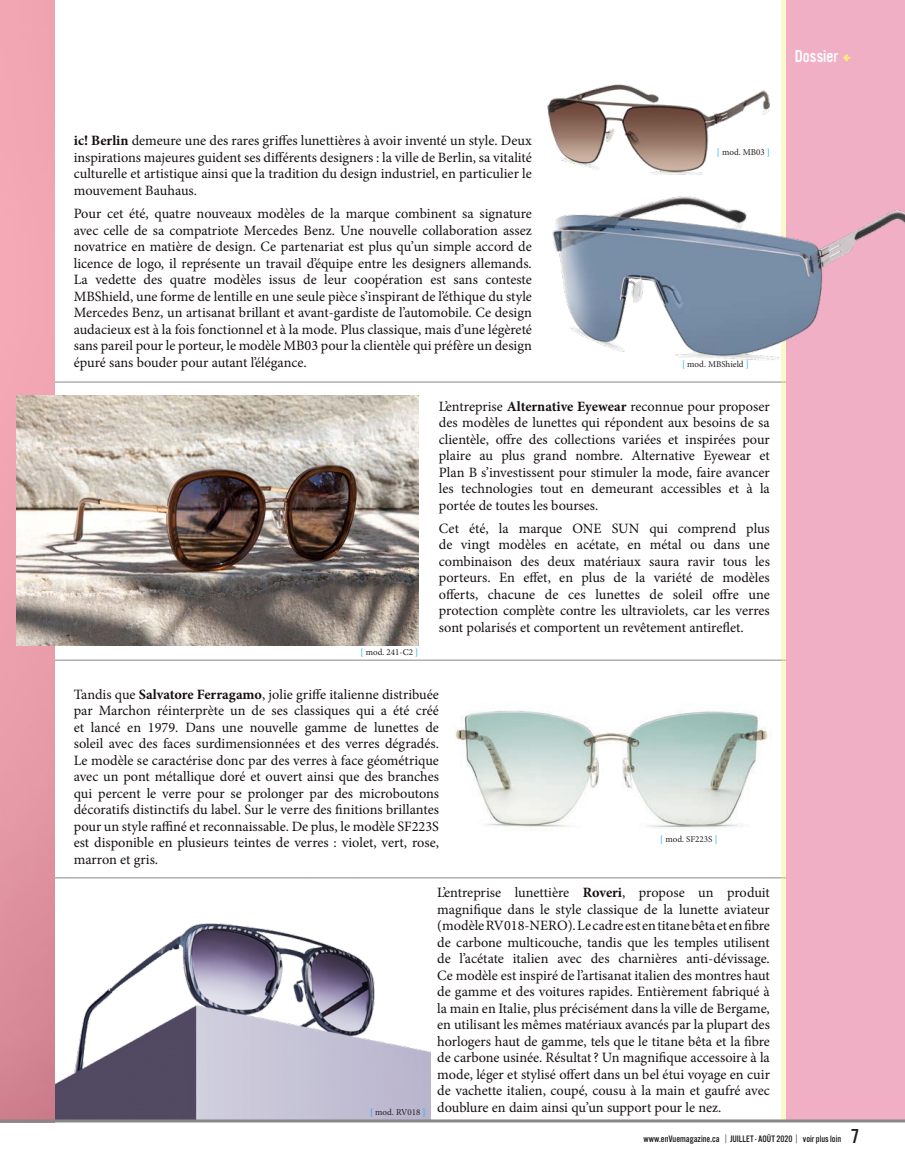
<style>
.page{position:relative;width:905px;height:1175px;background:#fff}
.page>*{position:absolute;margin:0;border:0;box-sizing:border-box;transform-origin:0 0}
.t1{font:18px "Alternate Got No 3 D";color:#fff}
.t2{font:14.25px/16.5px "Minion Pro";color:#160f11;text-align:justify}
.t3{font:9.75px "Alternate Got No 3 D";color:#231f20}
.t4{font:9px "Minion Pro";color:#231f20}
.s1{font-family:"All My Hands";color:#f6ee78}
.s2{font-weight:700}
.s3{color:#00aeef}
.s4{font-family:"Sofia Pro";font-weight:300}
.s5{font-size:21px}
</style>
<div class="page">
<hr style="left:3px;top:660px;width:901px;height:1px;background:#888788">
<hr style="left:3px;top:877px;width:901px;height:1px;background:#888788">
<hr style="left:3px;top:382px;width:901px;height:1px;background:#888788">
<img style="left:54px;top:863px;width:376px;height:256px">
<img style="left:455px;top:710px;width:313px;height:118px">
<div style="left:781px;top:0;width:123px;height:1120px;background:#fbf8cd"></div>
<div style="left:786px;top:0;width:118px;height:1120px;background:#f0afc5"></div>
<img style="left:0;top:0;width:54px;height:1119px">
<hr style="left:0;top:1119px;width:904px;height:3px;background:#888788">
<img style="left:552px;top:196px;width:352px;height:164px">
<img style="left:547px;top:84px;width:223px;height:91px">
<img style="left:16px;top:396px;width:402px;height:250px">
<p class="t1" style="left:794px;top:46px;width:60px">Dossier <span class="s1">j</span></p>
<p class="t2" style="left:74px;top:133px;width:459px"><span class="s2">ic! Berlin</span> demeure une des rares griffes lunettières à avoir inventé un style. Deux inspirations majeures guident ses différents designers : la ville de Berlin, sa vitalité culturelle et artistique ainsi que la tradition du design industriel, en particulier le mouvement Bauhaus.</p>
<p class="t2" style="left:74px;top:205px;width:459px">Pour cet été, quatre nouveaux modèles de la marque combinent sa signature avec celle de sa compatriote Mercedes Benz. Une nouvelle collaboration assez novatrice en matière de design. Ce partenariat est plus qu’un simple accord de licence de logo, il représente un travail d’équipe entre les designers allemands.<br>La vedette des quatre modèles issus de leur coopération est sans conteste MBShield, une forme de lentille en une seule pièce s’inspirant de l’éthique du style Mercedes Benz, un artisanat brillant et avant-gardiste de l’automobile. Ce design audacieux est à la fois fonctionnel et à la mode. Plus classique, mais d’une légèreté sans pareil pour le porteur, le modèle MB03 pour la clientèle qui préfère un design épuré sans bouder pour autant l’élégance.</p>
<p class="t4" style="left:716px;top:146px;width:55px"><span class="s3">[</span> mod. MB03 <span class="s3">]</span></p>
<p class="t4" style="left:682px;top:358px;width:68px"><span class="s3">[</span> mod. MBShield <span class="s3">]</span></p>
<p class="t4" style="left:360px;top:646px;width:59px"><span class="s3">[</span> mod. 241-C2 <span class="s3">]</span></p>
<p class="t2" style="left:439px;top:398px;width:332px">L’entreprise <span class="s2">Alternative Eyewear</span> reconnue pour proposer des modèles de lunettes qui répondent aux besoins de sa clientèle, offre des collections variées et inspirées pour plaire au plus grand nombre. Alternative Eyewear et Plan B s’investissent pour stimuler la mode, faire avancer les technologies tout en demeurant accessibles et à la portée de toutes les bourses.</p>
<p class="t2" style="left:439px;top:520px;width:332px">Cet été, la marque ONE SUN qui comprend plus de vingt modèles en acétate, en métal ou dans une combinaison des deux matériaux saura ravir tous les porteurs. En effet, en plus de la variété de modèles offerts, chacune de ces lunettes de soleil offre une protection complète contre les ultraviolets, car les verres sont polarisés et comportent un revêtement antireflet.</p>
<p class="t2" style="left:74px;top:685px;width:367px">Tandis que <span class="s2">Salvatore Ferragamo</span>, jolie griffe italienne distribuée par Marchon réinterprète un de ses classiques qui a été créé et lancé en 1979. Dans une nouvelle gamme de lunettes de soleil avec des faces surdimensionnées et des verres dégradés.<br>Le modèle se caractérise donc par des verres à face géométrique avec un pont métallique doré et ouvert ainsi que des branches qui percent le verre pour se prolonger par des microboutons décoratifs distinctifs du label. Sur le verre des finitions brillantes pour un style raffiné et reconnaissable. De plus, le modèle SF223S est disponible en plusieurs teintes de verres : violet, vert, rose, marron et gris.</p>
<p class="t2" style="left:437px;top:884px;width:334px">L’entreprise lunettière <span class="s2">Roveri</span>, propose un produit magnifique dans le style classique de la lunette aviateur (modèle RV018-NERO). Le cadre est en titane bêta et en fibre de carbone multicouche, tandis que les temples utilisent de l’acétate italien avec des charnières anti-dévissage.<br>Ce modèle est inspiré de l’artisanat italien des montres haut de gamme et des voitures rapides. Entièrement fabriqué à la main en Italie, plus précisément dans la ville de Bergame, en utilisant les mêmes matériaux avancés par la plupart des horlogers haut de gamme, tels que le titane bêta et la fibre de carbone usinée. Résultat? Un magnifique accessoire à la mode, léger et stylisé offert dans un bel étui voyage en cuir de vachette italien, coupé, cousu à la main et gaufré avec doublure en daim ainsi qu’un support pour le nez.</p>
<p class="t4" style="left:660px;top:833px;width:59px"><span class="s3">[</span> mod. SF223S <span class="s3">]</span></p>
<p class="t4" style="left:370px;top:1106px;width:57px"><span class="s3">[</span> mod. RV018 <span class="s3">]</span></p>
<p class="t3" style="left:643px;top:1133px;width:217px">www.enVuemagazine.ca <span class="s4">|</span> JUILLET - AOÛT 2020 <span class="s4">|</span> voir plus loin <span class="s5">7</span></p>
</div>
